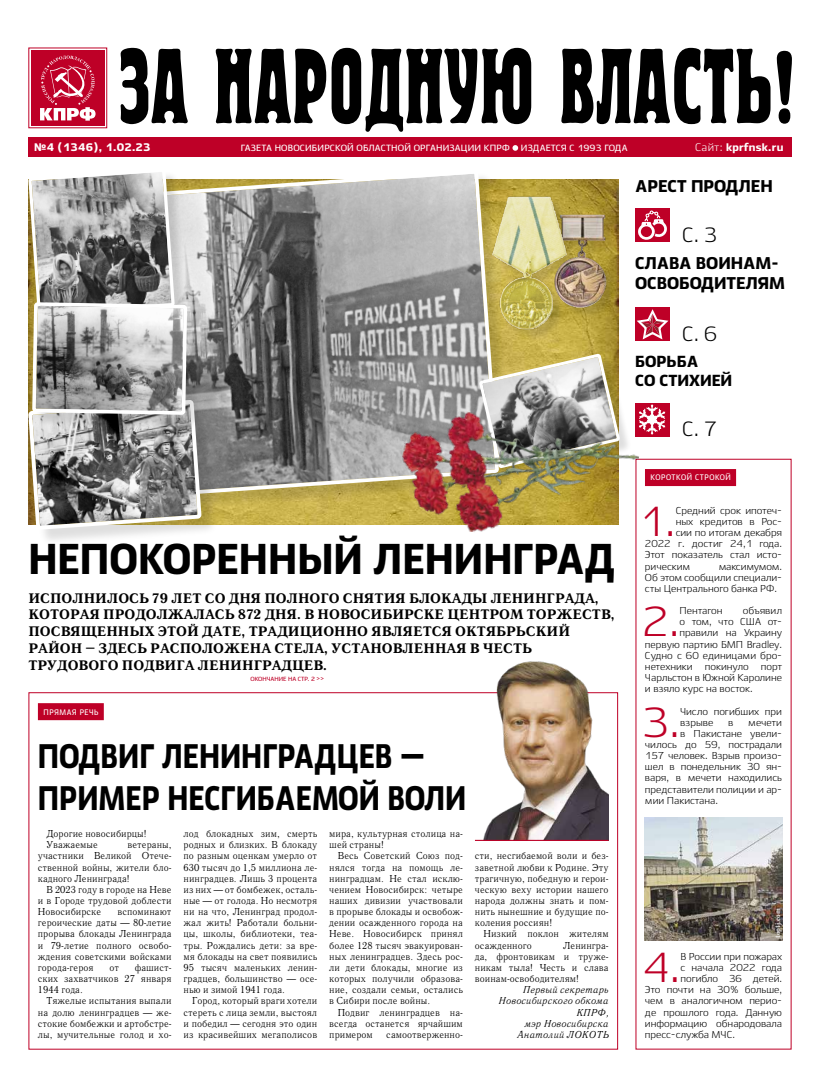
<style>
.page{position:relative;width:820px;height:1078px;background:#fff}
.page>*{position:absolute;margin:0;border:0;box-sizing:border-box;transform-origin:0 0}
.t1{font:800 43px "ALS Ekibastuz";color:#000;scale:.91 1}
.t2{font:41.8px "ALS Ekibastuz";color:#be0027}
.t3{font:800 34px/42px "ALS Ekibastuz";color:#000;scale:.83 1}
.t4{font:20.6px "ALS Ekibastuz";color:#000}
.t5{font:800 17px/20.4px "ALS Ekibastuz";letter-spacing:-.005em;color:#000}
.t6{font:800 16px/19.2px "ALS Ekibastuz";letter-spacing:-.005em;color:#000}
.t7{font:700 14px/16.8px "Quant Antiqua C";color:#000}
.t8{font:800 11px "ALS Ekibastuz";letter-spacing:.02em;color:#fff}
.t9{font:10px/11.1px "Quant Antiqua C";color:#000;text-align:justify}
.t10{font:10px/11.1px "ALS Ekibastuz";letter-spacing:-.005em;color:#000;text-align:justify}
.t11{font:italic 10px/11.1px "Quant Antiqua C";color:#000;text-align:right}
.t12{font:10px "ALS Ekibastuz";letter-spacing:-.035em;color:#000}
.t13{font:700 9px "ALS Ekibastuz";letter-spacing:.02em;color:#fff}
.t14{font:700 8px "ALS Ekibastuz";letter-spacing:.075em;color:#fff;scale:.91 1}
.t15{font:700 7px "Quant Antiqua C";color:#fff;scale:.93 1}
.t16{font:700 6px "ALS Ekibastuz";color:#be0027}
.s1{font-weight:400}
</style>
<div class="page">
<div style="left:29px;top:137px;width:762px;height:20px;background:#be0027"></div>
<img style="left:218px;top:179px;width:400px;height:346px">
<div style="left:644px;top:469px;width:91px;height:17px;background:#be0027"></div>
<svg style="left:121px;top:48px;width:670px;height:84px"></svg>
<div style="left:31px;top:50px;width:73px;height:76px;background:#be0027"></div>
<svg style="left:40px;top:55px;width:55px;height:66px"></svg>
<svg style="left:512px;top:145px;width:6px;height:6px"></svg>
<div style="left:635px;top:208px;width:34px;height:34px;background:#be0027"></div>
<svg style="left:638px;top:210px;width:29px;height:30px"></svg>
<div style="left:635px;top:403px;width:34px;height:33px;background:#be0027"></div>
<svg style="left:641px;top:404px;width:24px;height:30px"></svg>
<svg style="left:635px;top:307px;width:34px;height:34px"></svg>
<div style="left:38px;top:703px;width:66px;height:17px;background:#be0027"></div>
<img style="left:474px;top:661px;width:134px;height:178px">
<hr style="left:474px;top:839px;width:134px;height:1px;background:#be0027">
<img style="left:644px;top:817px;width:137px;height:123px">
<svg style="left:203px;top:174px;width:297px;height:329px;background:#91908b"></svg>
<svg style="left:477px;top:352px;width:142px;height:51px"></svg>
<div style="left:31px;top:402px;width:187px;height:144px;background:#000;opacity:.13"></div>
<svg style="left:28px;top:172px;width:175px;height:359px;background:#9a9995"></svg>
<img style="left:392px;top:403px;width:249px;height:152px">
<div style="left:556px;top:217px;width:62px;height:102px;background:#000;opacity:.13"></div>
<img style="left:578px;top:213px;width:33px;height:97px">
<div style="left:494px;top:198px;width:84px;height:143px;background:#000;opacity:.13"></div>
<img style="left:489px;top:187px;width:86px;height:149px">
<p class="t8" style="left:34px;top:141px;width:118px">№4 (1346), 1.02.23</p>
<p class="t13" style="left:241px;top:142px;width:388px">ГАЗЕТА НОВОСИБИРСКОЙ ОБЛАСТНОЙ ОРГАНИЗАЦИИ КПРФ ИЗДАЕТСЯ С 1993 ГОДА</p>
<p class="t8" style="left:695px;top:140px;width:90px"><span class="s1">Сайт:</span> kprfnsk.ru</p>
<h3 class="t5" style="left:635px;top:176px;width:139px">АРЕСТ ПРОДЛЕН</h3>
<h3 class="t4" style="left:682px;top:222px;width:36px">С. 3</h3>
<h3 class="t5" style="left:635px;top:252px;width:151px">СЛАВА ВОИНАМ-<br>ОСВОБОДИТЕЛЯМ</h3>
<h3 class="t4" style="left:682px;top:321px;width:36px">С. 6</h3>
<h3 class="t6" style="left:635px;top:352px;width:99px">БОРЬБА<br>СО СТИХИЕЙ</h3>
<h1 class="t1" style="left:28px;top:533px;width:646px">НЕПОКОРЕННЫЙ ЛЕНИНГРАД</h1>
<p class="t7" style="left:28px;top:589px;width:588px">ИСПОЛНИЛОСЬ 79 ЛЕТ СО ДНЯ ПОЛНОГО СНЯТИЯ БЛОКАДЫ ЛЕНИНГРАДА, КОТОРАЯ ПРОДОЛЖАЛАСЬ 872 ДНЯ. В НОВОСИБИРСКЕ ЦЕНТРОМ ТОРЖЕСТВ, ПОСВЯЩЕННЫХ ЭТОЙ ДАТЕ, ТРАДИЦИОННО ЯВЛЯЕТСЯ ОКТЯБРЬСКИЙ РАЙОН – ЗДЕСЬ РАСПОЛОЖЕНА СТЕЛА, УСТАНОВЛЕННАЯ В ЧЕСТЬ ТРУДОВОГО ПОДВИГА ЛЕНИНГРАДЦЕВ.</p>
<p class="t16" style="left:250px;top:675px;width:75px">ОКОНЧАНИЕ НА СТР. 2 &gt;&gt;</p>
<p class="t14" style="left:44px;top:706px;width:62px">ПРЯМАЯ РЕЧЬ</p>
<h3 class="t3" style="left:38px;top:734px;width:517px">ПОДВИГ ЛЕНИНГРАДЦЕВ —<br>ПРИМЕР НЕСГИБАЕМОЙ ВОЛИ</h3>
<p class="t9" style="left:46px;top:828px;width:102px">Дорогие новосибирцы!<br>Уважаемые</p>
<p class="t9" style="left:183px;top:828px;width:135px">лод блокадных зим, смерть родных и близких. В блокаду по разным оценкам умерло от 630 тысяч до 1,5 миллиона ле&shy;нинградцев. Лишь 3 процента из них—от бомбежек, осталь&shy;ные — от голода. Но несмотря ни на что, Ленинград продол&shy;жал жить! Работали больни&shy;цы, школы, библиотеки, теа&shy;тры. Рождались дети: за вре&shy;мя блокады на свет появились 95 тысяч маленьких ленин&shy;градцев, большинство — осе&shy;нью и зимой 1941 года.</p>
<p class="t9" style="left:183px;top:995px;width:135px;text-indent:8px">Город, который враги хотели стереть с лица земли, выстоял и победил — сегодня это один из красивейших мегаполисов</p>
<p class="t9" style="left:329px;top:828px;width:135px">мира, культурная столица на&shy;шей страны!</p>
<p class="t9" style="left:329px;top:850px;width:135px;text-indent:8px">Весь Советский Союз под&shy;нялся тогда на помощь ле&shy;нинградцам. Не стал исклю&shy;чением Новосибирск: четыре наших дивизии участвовали в прорыве блокады и освобож&shy;дении осажденного города на Неве. Новосибирск принял более 128 тысяч эвакуирован&shy;ных ленинградцев. Здесь рос&shy;ли дети блокады, многие из которых получили образова&shy;ние, создали семьи, остались в Сибири после войны.</p>
<p class="t9" style="left:329px;top:1006px;width:135px;text-indent:8px">Подвиг ленинградцев на&shy;всегда останется ярчайшим примером</p>
<p class="t9" style="left:38px;top:839px;width:135px;text-indent:90px">ветераны, участники Великой Отече&shy;ственной войны, жители бло&shy;кадного Ленинграда!</p>
<p class="t9" style="left:38px;top:883px;width:135px;text-indent:9px">В 2023 году в городе на Неве и в Городе трудовой доблести Новосибирске</p>
<p class="t9" style="left:38px;top:906px;width:135px;text-indent:80px">вспоминают героические даты — 80-летие прорыва блокады Ленинграда и 79-летие полного освобо&shy;ждения советскими войсками города-героя</p>
<p class="t9" style="left:38px;top:961px;width:135px;text-indent:97px">фашист&shy;ских захватчиков 27 января 1944 года.</p>
<p class="t9" style="left:38px;top:995px;width:135px;text-indent:9px">Тяжелые испытания выпали на долю ленинградцев — же&shy;стокие бомбежки и артобстре&shy;лы, мучительные голод и хо-</p>
<p class="t9" style="left:109px;top:961px;width:11px">от</p>
<p class="t9" style="left:386px;top:1028px;width:78px">самоотверженно-</p>
<p class="t9" style="left:475px;top:850px;width:135px">сти, несгибаемой воли и без&shy;заветной любви к Родине. Эту трагичную, победную и герои&shy;ческую веху истории нашего народа должны знать и пом&shy;нить нынешние и будущие по&shy;коления россиян!</p>
<p class="t9" style="left:475px;top:928px;width:135px;text-indent:8px">Низкий поклон жителям осажденного</p>
<p class="t9" style="left:475px;top:939px;width:135px;text-indent:88px">Ленингра&shy;да, фронтовикам и труже&shy;никам тыла! Честь и слава воинам-освободителям!</p>
<p class="t11" style="left:498px;top:984px;width:111px">Первый секретарь<br>Новосибирского обкома<br>КПРФ,<br>мэр Новосибирска<br>Анатолий ЛОКОТЬ</p>
<h3 class="t4" style="left:682px;top:417px;width:36px">С. 7</h3>
<p class="t14" style="left:650px;top:472px;width:90px">КОРОТКОЙ СТРОКОЙ</p>
<h2 class="t2" style="left:637px;top:496px;width:39px">1.</h2>
<p class="t10" style="left:675px;top:504px;width:108px">Средний срок ипотеч-</p>
<p class="t10" style="left:675px;top:516px;width:108px">ных кредитов в Рос-</p>
<p class="t10" style="left:675px;top:527px;width:108px">сии по итогам декабря</p>
<p class="t10" style="left:644px;top:538px;width:139px">2022 г. достиг 24,1 года.</p>
<p class="t10" style="left:644px;top:549px;width:138px">Этот показатель стал исто-</p>
<p class="t10" style="left:644px;top:560px;width:47px">рическим</p>
<p class="t10" style="left:644px;top:560px;width:139px;text-indent:74px">максимумом.<br>Об этом сообщили специали&shy;сты Центрального банка РФ.</p>
<h2 class="t2" style="left:641px;top:596px;width:39px">2.</h2>
<p class="t10" style="left:679px;top:605px;width:44px">Пентагон</p>
<p class="t10" style="left:742px;top:605px;width:41px">объявил</p>
<p class="t12" style="left:679px;top:615px;width:104px">о том, что США от-</p>
<p class="t10" style="left:679px;top:627px;width:104px">правили на Украину</p>
<p class="t10" style="left:644px;top:638px;width:138px">первую партию БМП Bradley.</p>
<p class="t10" style="left:644px;top:649px;width:139px">Судно с 60 единицами бро-</p>
<p class="t10" style="left:644px;top:660px;width:138px">нетехники покинуло порт</p>
<p class="t10" style="left:644px;top:672px;width:138px">Чарльстон в Южной Каролине</p>
<p class="t10" style="left:644px;top:683px;width:109px">и взяло курс на восток.</p>
<h2 class="t2" style="left:642px;top:697px;width:39px">3.</h2>
<p class="t10" style="left:679px;top:705px;width:103px">Число погибших при взрыве</p>
<p class="t10" style="left:727px;top:716px;width:7px">в</p>
<p class="t10" style="left:748px;top:716px;width:35px">мечети</p>
<p class="t10" style="left:679px;top:727px;width:103px">в Пакистане увели-</p>
<p class="t10" style="left:644px;top:738px;width:139px">чилось до 59, пострадали</p>
<p class="t10" style="left:644px;top:750px;width:139px">157 человек. Взрыв произо-</p>
<p class="t10" style="left:644px;top:761px;width:138px">шел в понедельник 30 ян-</p>
<p class="t10" style="left:644px;top:772px;width:138px">варя, в мечети находились</p>
<p class="t10" style="left:644px;top:783px;width:138px">представители полиции и ар-</p>
<p class="t10" style="left:644px;top:794px;width:75px">мии Пакистана.</p>
<p class="t15" style="left:773px;top:937px;width:33px;rotate:-90deg">toptj.com</p>
<h2 class="t2" style="left:642px;top:942px;width:39px">4.</h2>
<p class="t10" style="left:680px;top:950px;width:103px">В России при пожарах</p>
<p class="t10" style="left:680px;top:961px;width:103px">с начала 2022 года</p>
<p class="t10" style="left:680px;top:972px;width:103px">погибло 36 детей.</p>
<p class="t10" style="left:644px;top:983px;width:138px">Это почти на 30% больше,</p>
<p class="t10" style="left:644px;top:995px;width:138px">чем в аналогичном перио-</p>
<p class="t10" style="left:644px;top:1006px;width:138px">де прошлого года. Данную</p>
<p class="t10" style="left:644px;top:1017px;width:139px">информацию обнародовала</p>
<p class="t10" style="left:644px;top:1028px;width:91px">пресс-служба МЧС.</p>
</div>
